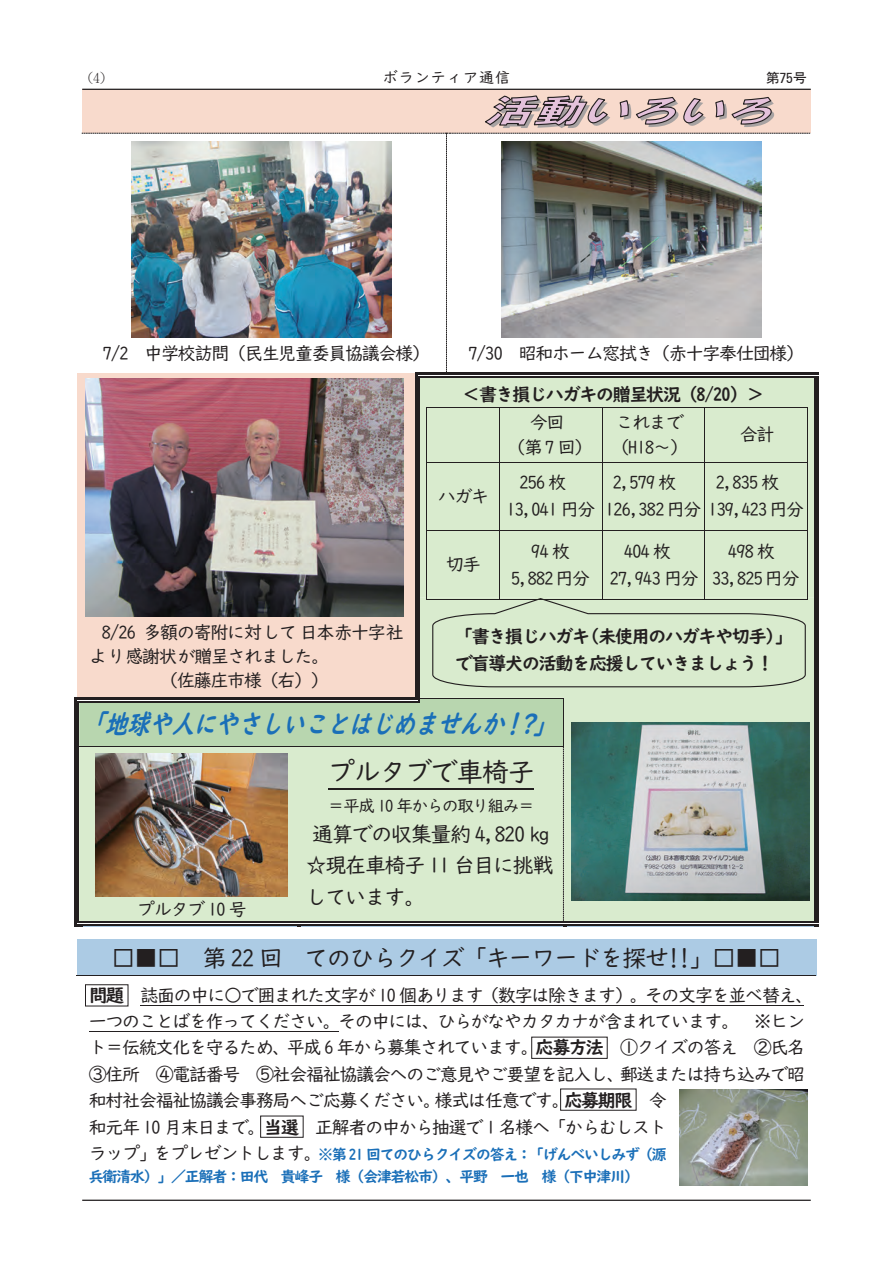
<style>
.page{position:relative;width:893px;height:1263px;background:#fff}
.page>*{position:absolute;margin:0;border:0;box-sizing:border-box;transform-origin:0 0}
.t1{font:italic 27px "UD Digi Kyokasho NP B";color:#1a6fb8;scale:.81 1}
.t2{font:27px "UD Digi Kyokasho N R";letter-spacing:-.045em;color:#231f20}
.t3{font:24px "UD Digi Kyokasho N R";letter-spacing:-.05em;color:#231f20}
.t4{font:21px/31.5px "UD Digi Kyokasho N R";letter-spacing:-.06em;color:#231f20}
.t5{font:18px/26.2px "UD Digi Kyokasho N R";letter-spacing:-.07em;color:#231f20}
.t6{font:18px/27.2px "UD Digi Kyokasho N B";letter-spacing:-.07em;color:#231f20}
.t7{font:18px/27.2px "UD Digi Kyokasho N R";letter-spacing:-.04em;color:#231f20}
.t8{font:18px/27.2px "UD Digi Kyokasho N R";letter-spacing:-.035em;color:#231f20}
.t9{font:18px/27.2px "UD Digi Kyokasho N R";letter-spacing:-.03em;color:#231f20;text-align:center}
.t10{font:16.5px "UD Digi Kyokasho N R";letter-spacing:-.075em;color:#231f20}
.t11{font:15px/22.4px "UD Digi Kyokasho N B";letter-spacing:-.085em;color:#1a6fb8}
.t12{font:15px "UD Digi Kyokasho N R";letter-spacing:.07em;color:#231f20}
.t13{font:13.5px "Motoya Gothic W3 90 msp RKSJ H";color:#231f20}
.t14{font:13.5px "Motoya Mincho W2 90 msp RKSJ H";color:#231f20}
.s1{font-family:"UD Digi Kyokasho N B"}
.s2{font-family:"UD Digi Kyokasho N R";font-size:18px;color:#231f20}
</style>
<div class="page">
<div style="left:420px;top:378px;width:394px;height:544px;background:#d9ebce"></div>
<div style="left:82px;top:89px;width:729px;height:44px;background:#f8dacc"></div>
<div style="left:77px;top:374px;width:338px;height:324px;background:#f8dacc"></div>
<svg style="left:82px;top:95px;width:736px;height:283px"></svg>
<hr style="left:419px;top:377px;width:1px;height:220px;background:#231f20">
<hr style="left:415px;top:377px;width:3px;height:220px;background:#231f20">
<hr style="left:817px;top:377px;width:1px;height:220px;background:#231f20">
<hr style="left:814px;top:377px;width:2px;height:220px;background:#231f20">
<hr style="left:419px;top:597px;width:1px;height:101px;background:#231f20">
<hr style="left:415px;top:597px;width:3px;height:101px;background:#231f20">
<hr style="left:817px;top:597px;width:1px;height:101px;background:#231f20">
<hr style="left:814px;top:597px;width:2px;height:101px;background:#231f20">
<svg style="left:814px;top:698px;width:4px;height:4px"></svg>
<hr style="left:817px;top:702px;width:1px;height:44px;background:#231f20">
<hr style="left:814px;top:702px;width:2px;height:44px;background:#231f20">
<hr style="left:817px;top:747px;width:1px;height:175px;background:#231f20">
<hr style="left:814px;top:747px;width:2px;height:175px;background:#231f20">
<div style="left:77px;top:939px;width:739px;height:36px;background:#accbe4"></div>
<svg style="left:75px;top:698px;width:492px;height:229px;background:#c4d8bb"></svg>
<hr style="left:567px;top:922px;width:247px;height:1px;background:#231f20">
<hr style="left:567px;top:924px;width:247px;height:2px;background:#231f20">
<hr style="left:567px;top:926px;width:247px;height:1px;background:#accbe4">
<svg style="left:814px;top:922px;width:4px;height:5px"></svg>
<hr style="left:140px;top:1005px;width:664px;height:1px;background:#231f20">
<hr style="left:89px;top:1031px;width:249px;height:1px;background:#231f20">
<hr style="left:77px;top:975px;width:739px;height:1px;background:#231f20">
<img style="left:680px;top:1089px;width:127px;height:96px">
<img style="left:131px;top:142px;width:261px;height:195px">
<img style="left:501px;top:142px;width:261px;height:195px">
<img style="left:86px;top:379px;width:317px;height:238px">
<img style="left:571px;top:722px;width:239px;height:179px">
<img style="left:95px;top:753px;width:192px;height:144px">
<div style="left:85px;top:984px;width:43px;height:22px;border:1px solid #231f20"></div>
<hr style="left:426px;top:407px;width:73px;height:1px;background:#231f20">
<hr style="left:500px;top:407px;width:102px;height:1px;background:#231f20">
<hr style="left:602px;top:407px;width:102px;height:1px;background:#231f20">
<hr style="left:705px;top:407px;width:102px;height:1px;background:#231f20">
<hr style="left:426px;top:408px;width:1px;height:54px;background:#231f20">
<hr style="left:499px;top:408px;width:1px;height:54px;background:#231f20">
<hr style="left:602px;top:408px;width:1px;height:54px;background:#231f20">
<hr style="left:704px;top:408px;width:1px;height:54px;background:#231f20">
<hr style="left:807px;top:408px;width:1px;height:54px;background:#231f20">
<hr style="left:426px;top:462px;width:73px;height:1px;background:#231f20">
<hr style="left:500px;top:462px;width:102px;height:1px;background:#231f20">
<hr style="left:602px;top:462px;width:102px;height:1px;background:#231f20">
<hr style="left:705px;top:462px;width:102px;height:1px;background:#231f20">
<hr style="left:426px;top:463px;width:1px;height:54px;background:#231f20">
<hr style="left:499px;top:463px;width:1px;height:54px;background:#231f20">
<hr style="left:602px;top:463px;width:1px;height:54px;background:#231f20">
<hr style="left:704px;top:463px;width:1px;height:54px;background:#231f20">
<hr style="left:807px;top:463px;width:1px;height:54px;background:#231f20">
<hr style="left:426px;top:530px;width:73px;height:1px;background:#231f20">
<hr style="left:500px;top:530px;width:102px;height:1px;background:#231f20">
<hr style="left:602px;top:530px;width:102px;height:1px;background:#231f20">
<hr style="left:705px;top:530px;width:102px;height:1px;background:#231f20">
<hr style="left:426px;top:518px;width:1px;height:81px;background:#231f20">
<hr style="left:499px;top:518px;width:1px;height:81px;background:#231f20">
<hr style="left:602px;top:518px;width:1px;height:81px;background:#231f20">
<hr style="left:704px;top:518px;width:1px;height:81px;background:#231f20">
<hr style="left:807px;top:518px;width:1px;height:81px;background:#231f20">
<div style="left:426px;top:597px;width:382px;height:91px;background:#d9ebce"></div>
<hr style="left:82px;top:1199px;width:729px;height:2px;background:#231f20">
<hr style="left:82px;top:89px;width:729px;height:1px;background:#231f20">
<p class="t14" style="left:80px;top:71px;width:35px">（4）</p>
<p class="t12" style="left:383px;top:69px;width:129px">ボランティア通信</p>
<p class="t13" style="left:766px;top:71px;width:42px">第75号</p>
<p class="t5" style="left:103px;top:340px;width:329px">7/2 中学校訪問（民生児童委員協議会様）</p>
<p class="t5" style="left:468px;top:340px;width:337px">7/30 昭和ホーム窓拭き（赤十字奉仕団様）</p>
<p class="t6" style="left:462px;top:381px;width:304px">＜書き損じハガキの贈呈状況（8/20）＞</p>
<p class="t5" style="left:508px;top:410px;width:86px;line-height:24.9px;text-align:center">今回<br>（第 7 回）</p>
<p class="t5" style="left:611px;top:410px;width:78px;line-height:24.9px">これまで（H18～）</p>
<p class="t5" style="left:740px;top:421px;width:36px">合計</p>
<p class="t5" style="left:438px;top:483px;width:53px">ハガキ</p>
<p class="t8" style="left:506px;top:469px;width:91px;text-indent:13px">256 枚<br>13,041 円分</p>
<p class="t7" style="left:605px;top:469px;width:201px;text-indent:8px">2,579 枚<br>126,382 円分 139,423 円分</p>
<p class="t5" style="left:716px;top:469px;width:65px">2,835 枚</p>
<p class="t5" style="left:102px;top:619px;width:304px">8/26 多額の寄附に対して日本赤十字社</p>
<p class="t5" style="left:90px;top:643px;width:241px">より感謝状が贈呈されました。</p>
<p class="t5" style="left:160px;top:667px;width:170px">（佐藤庄市様（右））</p>
<p class="t5" style="left:446px;top:551px;width:36px">切手</p>
<p class="t9" style="left:511px;top:537px;width:81px">94枚<br>5,882円分</p>
<p class="t8" style="left:610px;top:537px;width:91px;text-indent:14px">404 枚<br>27,943 円分</p>
<p class="t7" style="left:712px;top:537px;width:89px;text-align:center">498 枚<br>33,825 円分</p>
<p class="t6" style="left:455px;top:623px;width:339px">「書き損じハガキ（未使用のハガキや切手）」で盲導犬の活動を応援していきましょう！</p>
<h1 class="t1" style="left:83px;top:708px;width:595px">「地球や人にやさしいことはじめませんか！?」</h1>
<p class="t5" style="left:137px;top:896px;width:111px">プルタブ 10 号</p>
<h1 class="t2" style="left:328px;top:757px;width:209px">プルタブで車椅子</h1>
<p class="t10" style="left:328px;top:797px;width:208px">＝平成 10 年からの取り組み＝</p>
<p class="t4" style="left:306px;top:818px;width:249px;text-indent:6px">通算での収集量約 4,820 ㎏☆現在車椅子 11 台目に挑戦しています。</p>
<h2 class="t3" style="left:111px;top:944px;width:672px">□■□ 第 22 回 てのひらクイズ「キーワードを探せ!!」□■□</h2>
<p class="t5" style="left:89px;top:982px;width:726px"><span class="s1">問題</span> 誌面の中に○で囲まれた文字が 10 個あります（数字は除きます）。その文字を並べ替え、一つのことばを作ってください。その中には、ひらがなやカタカナが含まれています。 ※ヒント＝伝統文化を守るため、平成 6 年から募集されています。<span class="s1">応募方法</span> ①クイズの答え ②氏名③住所 ④電話番号 ⑤社会福祉協議会へのご意見やご要望を記入し、郵送または持ち込みで昭和村社会福祉協議会事務局へご応募ください。様式は任意です。<span class="s1">応募期限</span> 令<br>和元年 10 月末日まで。<span class="s1">当選</span> 正解者の中から抽選で 1 名様へ「からむしスト</p>
<p class="t11" style="left:89px;top:1143px;width:580px"><span class="s2">ラップ」をプレゼントします。</span>※第 21 回てのひらクイズの答え：「げんべいしみず（源兵衛清水）」／正解者：田代 貴峰子 様（会津若松市）、平野 一也 様（下中津川）</p>
</div>
